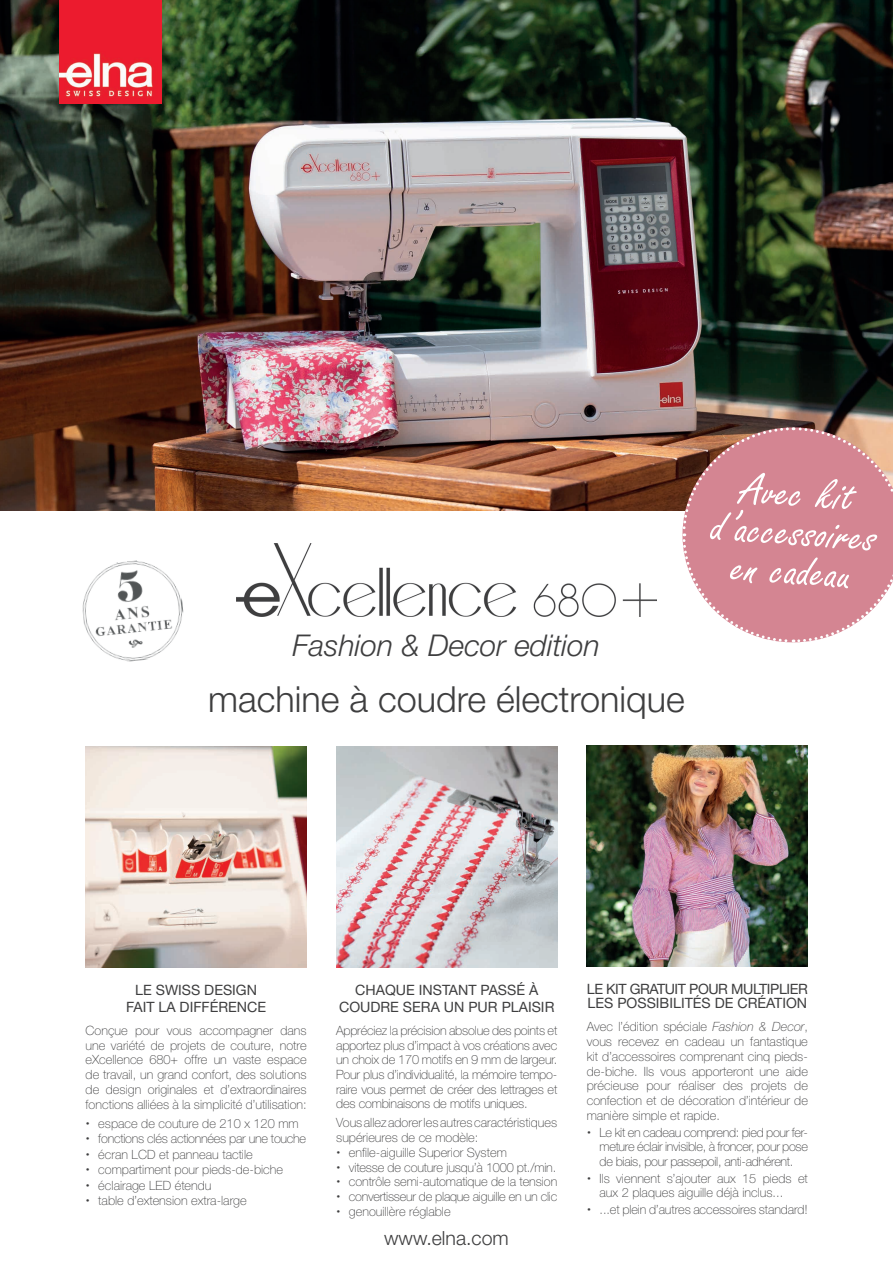
<style>
.page{position:relative;width:893px;height:1263px;background:#fff}
.page>*{position:absolute;margin:0;border:0;box-sizing:border-box;transform-origin:0 0}
.t1{font:48px/39px "Freestyle Script";color:#fff;text-align:center}
.t2{font:300 36px "Helvetica Neue LT Std";color:#3e3e3f}
.t3{font:italic 300 30px "Helvetica Neue LT Std";color:#3e3e3f}
.t4{font:300 19.5px "Helvetica Neue LT Std";color:#3e3e3f}
.t5{font:14.25px/17.1px "Helvetica Neue LT Std";color:#3e3e3f;text-align:center}
.t6{font:14.25px/14.7px "Helvetica Neue LT Std";letter-spacing:-.03em;color:#3e3e3f}
.t7{font:100 12.75px/14.7px "Helvetica Neue LT Std";color:#3e3e3f;text-align:justify}
.t8{font:100 12.75px "Helvetica Neue LT Std";letter-spacing:-.02em;color:#3e3e3f}
.s1{font-style:italic}
</style>
<div class="page">
<img style="left:0;top:0;width:893px;height:510px">
<img style="left:336px;top:746px;width:221px;height:221px">
<img style="left:587px;top:746px;width:221px;height:221px">
<img style="left:86px;top:746px;width:221px;height:221px">
<img style="left:237px;top:543px;width:419px;height:74px">
<img style="left:60px;top:0;width:102px;height:103px">
<svg style="left:681px;top:426px;width:212px;height:217px;background:#d29098"></svg>
<img style="left:82px;top:560px;width:102px;height:102px">
<h3 class="t3" style="left:293px;top:627px;width:309px">Fashion &amp; Decor edition</h3>
<h2 class="t2" style="left:208px;top:678px;width:478px">machine à coudre électronique</h2>
<h1 class="t1" style="left:717px;top:470px;width:166px;rotate:4deg">Avec kit d’accessoires en cadeau</h1>
<p class="t5" style="left:126px;top:980px;width:142px">LE SWISS DESIGN<br>FAIT LA DIFFÉRENCE</p>
<p class="t7" style="left:86px;top:1023px;width:223px">Conçue pour vous accompagner dans une variété de projets de couture, notre eXcellence 680+ offre un vaste espace de travail, un grand confort, des solutions de design originales et d’extraordinaires fonctions alliées à la simplicité d’utilisation:</p>
<p class="t7" style="left:98px;top:1115px;width:209px;line-height:15.6px;text-align:left">espace de couture de 210 x 120 mm fonctions clés actionnées par une touche écran LCD et panneau tactile compartiment pour pieds-de-biche éclairage LED étendu<br>table d’extension extra-large</p>
<p class="t5" style="left:339px;top:981px;width:217px">CHAQUE INSTANT PASSÉ À<br>COUDRE SERA UN PUR PLAISIR</p>
<p class="t7" style="left:336px;top:1023px;width:223px">Appréciez la précision absolue des points et apportez plus d’impact à vos créations avec un choix de 170 motifs en 9 mm de largeur.<br>Pour plus d’individualité, la mémoire tempo&shy;raire vous permet de créer des lettrages et des combinaisons de motifs uniques.</p>
<p class="t7" style="left:336px;top:1115px;width:223px">Vous allez adorer les autres caractéristiques</p>
<p class="t7" style="left:336px;top:1130px;width:144px">supérieures de ce modèle:</p>
<p class="t7" style="left:349px;top:1145px;width:159px">enfile-aiguille Superior System</p>
<p class="t7" style="left:349px;top:1159px;width:209px">vitesse de couture jusqu’à 1000 pt./min.</p>
<p class="t7" style="left:349px;top:1174px;width:210px">contrôle semi-automatique de la tension</p>
<p class="t8" style="left:349px;top:1189px;width:210px">convertisseur de plaque aiguille en un clic</p>
<p class="t7" style="left:349px;top:1204px;width:103px">genouillère réglable</p>
<h3 class="t4" style="left:384px;top:1226px;width:126px">www.elna.com</h3>
<p class="t6" style="left:587px;top:981px;width:223px">LE KIT GRATUIT POUR MULTIPLIER<br>LES POSSIBILITÉS DE CRÉATION</p>
<p class="t7" style="left:587px;top:1019px;width:223px">Avec l’édition spéciale <span class="s1">Fashion &amp; Decor</span>, vous recevez en cadeau un fantastique kit d’accessoires comprenant cinq pieds&shy;de-biche. Ils vous apporteront une aide précieuse pour réaliser des projets de confection et de décoration d’intérieur de manière simple et rapide.</p>
<p class="t7" style="left:600px;top:1125px;width:210px">Le kit en cadeau comprend: pied pour fer&shy;meture éclair invisible, à froncer, pour pose de biais, pour passepoil, anti-adhérent.</p>
<p class="t7" style="left:600px;top:1171px;width:210px">Ils viennent s’ajouter aux 15 pieds et aux 2 plaques aiguille déjà inclus...</p>
<p class="t7" style="left:600px;top:1202px;width:210px">...et plein d’autres accessoires standard!</p>
</div>
